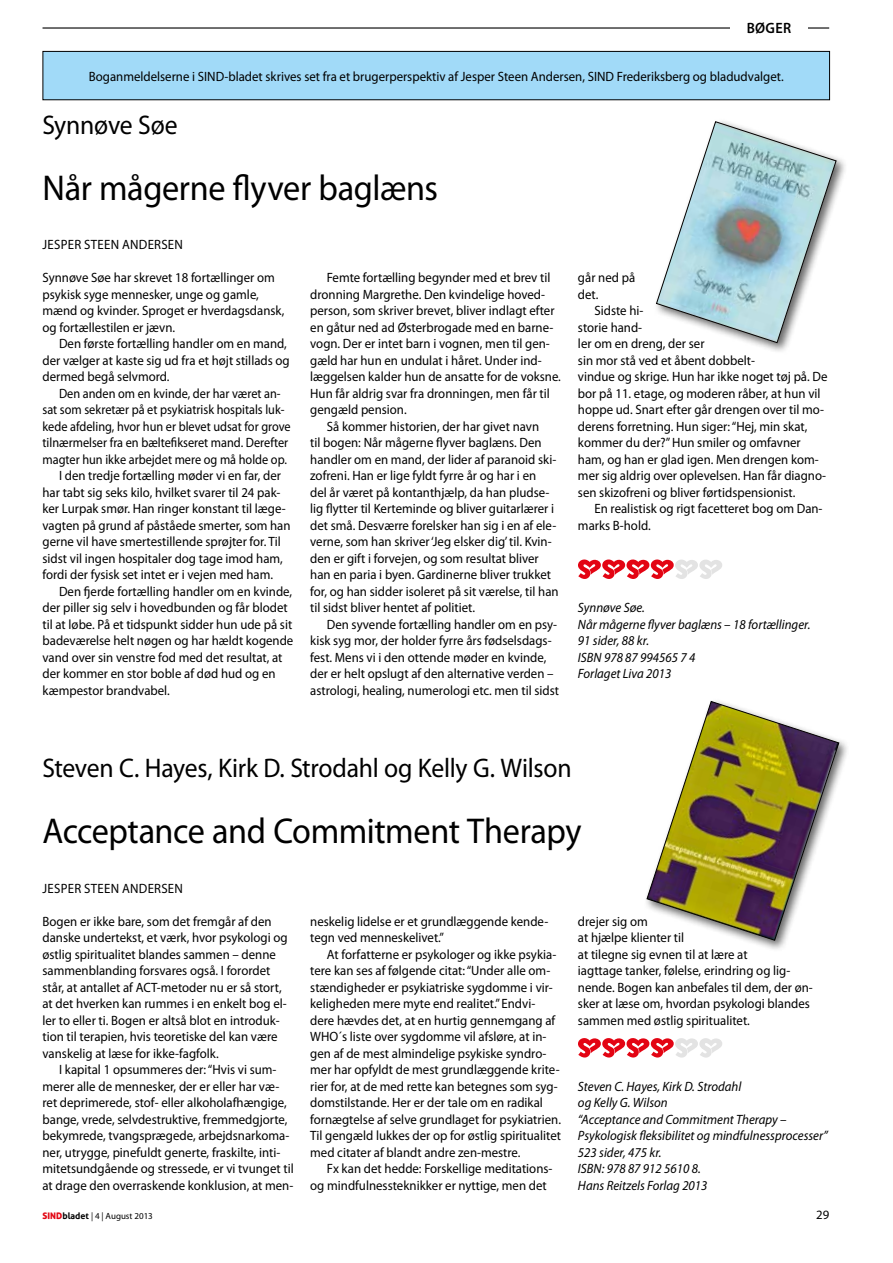
<style>
.page{position:relative;width:893px;height:1263px;background:#fff}
.page>*{position:absolute;margin:0;border:0;box-sizing:border-box;transform-origin:0 0}
.t1{font:36px "Myriad Pro";letter-spacing:-.01em;color:#000;scale:.95 1}
.t2{font:27px "Myriad Pro";letter-spacing:-.01em;color:#000;scale:.95 1}
.t3{font:600 15px "Myriad Pro";letter-spacing:.02em;color:#000;scale:.95 1}
.t4{font:13.5px/16.5px "Myriad Pro";color:#000;scale:.95 1}
.t5{font:italic 13.5px/16.5px "Myriad Pro";color:#000;scale:.95 1}
.t6{font:13.5px "Myriad Pro";color:#000;scale:.91 1}
.t7{font:13.5px "Myriad Pro";letter-spacing:.02em;color:#000;scale:.95 1}
.t8{font:12.75px "Myriad Pro";color:#000}
.t9{font:9px "Myriad Pro";color:#000}
.s1{font-family:"Aller Display";color:#e30613}
.s2{font-family:"Aller";font-weight:700}
</style>
<div class="page">
<hr style="left:43px;top:27px;width:786px;height:2px;background:#000">
<div style="left:730px;top:21px;width:78px;height:16px;background:#fff"></div>
<svg style="left:578px;top:559px;width:144px;height:20px"></svg>
<div style="left:43px;top:51px;width:787px;height:49px;background:#a1daf8"></div>
<div style="left:43px;top:51px;width:787px;height:49px;border:1px solid #000"></div>
<div style="left:653px;top:118px;width:195px;height:237px;background:#000;opacity:.6"></div>
<svg style="left:656px;top:121px;width:181px;height:223px"></svg>
<svg style="left:578px;top:1038px;width:144px;height:20px"></svg>
<div style="left:644px;top:698px;width:206px;height:254px;background:#000;opacity:.6"></div>
<svg style="left:646px;top:701px;width:194px;height:240px"></svg>
<p class="t3" style="left:747px;top:18px;width:48px">BØGER</p>
<p class="t4" style="left:89px;top:68px;width:733px">Boganmeldelserne i SIND-bladet skrives set fra et brugerperspektiv af Jesper Steen Andersen, SIND Frederiksberg og bladudvalget.</p>
<h2 class="t2" style="left:43px;top:108px;width:144px">Synnøve Søe</h2>
<h1 class="t1" style="left:43px;top:165px;width:418px">Når mågerne flyver baglæns</h1>
<p class="t7" style="left:43px;top:236px;width:149px">JESPER STEEN ANDERSEN</p>
<p class="t4" style="left:43px;top:269px;width:256px">Synnøve Søe har skrevet 18 fortællinger om psykisk syge mennesker, unge og gamle, mænd og kvinder. Sproget er hverdagsdansk, og fortællestilen er jævn.</p>
<p class="t4" style="left:43px;top:335px;width:262px;text-indent:17px">Den første fortælling handler om en mand, der vælger at kaste sig ud fra et højt stillads og dermed begå selvmord.</p>
<p class="t6" style="left:59px;top:385px;width:245px">Den anden om en kvinde, der har været an-</p>
<p class="t6" style="left:43px;top:401px;width:267px">sat som sekretær på et psykiatrisk hospitals luk-</p>
<p class="t6" style="left:43px;top:418px;width:274px">kede afdeling, hvor hun er blevet udsat for grove</p>
<p class="t6" style="left:43px;top:434px;width:272px">tilnærmelser fra en bæltefikseret mand. Derefter</p>
<p class="t6" style="left:43px;top:451px;width:270px">magter hun ikke arbejdet mere og må holde op.</p>
<p class="t4" style="left:59px;top:467px;width:235px">I den tredje fortælling møder vi en far, der</p>
<p class="t4" style="left:43px;top:484px;width:252px">har tabt sig seks kilo, hvilket svarer til 24 pak-</p>
<p class="t4" style="left:43px;top:500px;width:258px">ker Lurpak smør. Han ringer konstant til læge-</p>
<p class="t4" style="left:43px;top:517px;width:263px">vagten på grund af påståede smerter, som han</p>
<p class="t4" style="left:43px;top:533px;width:252px">gerne vil have smertestillende sprøjter for. Til</p>
<p class="t4" style="left:43px;top:550px;width:255px">sidst vil ingen hospitaler dog tage imod ham,</p>
<p class="t4" style="left:43px;top:566px;width:244px">fordi der fysisk set intet er i vejen med ham.</p>
<p class="t4" style="left:59px;top:583px;width:247px">Den fjerde fortælling handler om en kvinde,</p>
<p class="t4" style="left:43px;top:599px;width:260px">der piller sig selv i hovedbunden og får blodet</p>
<p class="t4" style="left:43px;top:616px;width:264px">til at løbe. På et tidspunkt sidder hun ude på sit</p>
<p class="t4" style="left:43px;top:632px;width:266px">badeværelse helt nøgen og har hældt kogende</p>
<p class="t4" style="left:43px;top:649px;width:254px">vand over sin venstre fod med det resultat, at</p>
<p class="t4" style="left:43px;top:665px;width:247px">der kommer en stor boble af død hud og en</p>
<p class="t4" style="left:43px;top:682px;width:136px">kæmpestor brandvabel.</p>
<p class="t4" style="left:327px;top:269px;width:237px">Femte fortælling begynder med et brev til</p>
<p class="t4" style="left:310px;top:285px;width:249px">dronning Margrethe. Den kvindelige hoved-</p>
<p class="t4" style="left:310px;top:302px;width:259px">person, som skriver brevet, bliver indlagt efter</p>
<p class="t4" style="left:310px;top:319px;width:257px">en gåtur ned ad Østerbrogade med en barne-</p>
<p class="t4" style="left:310px;top:335px;width:254px">vogn. Der er intet barn i vognen, men til gen-</p>
<p class="t4" style="left:310px;top:352px;width:245px">gæld har hun en undulat i håret. Under ind-</p>
<p class="t4" style="left:310px;top:368px;width:265px">læggelsen kalder hun de ansatte for de voksne.</p>
<p class="t4" style="left:310px;top:385px;width:254px">Hun får aldrig svar fra dronningen, men får til</p>
<p class="t4" style="left:310px;top:401px;width:103px">gengæld pension.</p>
<p class="t4" style="left:327px;top:418px;width:225px">Så kommer historien, der har givet navn</p>
<p class="t4" style="left:310px;top:434px;width:245px">til bogen: Når mågerne flyver baglæns. Den</p>
<p class="t4" style="left:310px;top:451px;width:261px">handler om en mand, der lider af paranoid ski-</p>
<p class="t4" style="left:310px;top:467px;width:239px">zofreni. Han er lige fyldt fyrre år og har i en</p>
<p class="t4" style="left:310px;top:484px;width:253px">del år været på kontanthjælp, da han pludse-</p>
<p class="t4" style="left:310px;top:500px;width:258px">lig flytter til Kerteminde og bliver guitarlærer i</p>
<p class="t4" style="left:310px;top:517px;width:260px">det små. Desværre forelsker han sig i en af ele-</p>
<p class="t4" style="left:310px;top:533px;width:256px">verne, som han skriver ‘Jeg elsker dig’ til. Kvin-</p>
<p class="t4" style="left:310px;top:550px;width:242px">den er gift i forvejen, og som resultat bliver</p>
<p class="t4" style="left:310px;top:566px;width:255px">han en paria i byen. Gardinerne bliver trukket</p>
<p class="t4" style="left:310px;top:583px;width:263px">for, og han sidder isoleret på sit værelse, til han</p>
<p class="t4" style="left:310px;top:599px;width:175px">til sidst bliver hentet af politiet.</p>
<p class="t4" style="left:327px;top:616px;width:244px">Den syvende fortælling handler om en psy-</p>
<p class="t4" style="left:310px;top:632px;width:256px">kisk syg mor, der holder fyrre års fødselsdags-</p>
<p class="t4" style="left:310px;top:649px;width:250px">fest. Mens vi i den ottende møder en kvinde,</p>
<p class="t4" style="left:310px;top:665px;width:258px">der er helt opslugt af den alternative verden –</p>
<p class="t4" style="left:310px;top:682px;width:263px">astrologi, healing, numerologi etc. men til sidst</p>
<p class="t4" style="left:578px;top:269px;width:62px">går ned på det.</p>
<p class="t4" style="left:578px;top:302px;width:264px;text-indent:17px">Sidste hi-<br>storie hand-<br>ler om en dreng, der ser<br>sin mor stå ved et åbent dobbelt-<br>vindue og skrige. Hun har ikke noget tøj på. De bor på 11. etage, og moderen råber, at hun vil hoppe ud. Snart efter går drengen over til mo&shy;derens forretning. Hun siger: “Hej, min skat, kommer du der?” Hun smiler og omfavner ham, og han er glad igen. Men drengen kom&shy;mer sig aldrig over oplevelsen. Han får diagno&shy;sen skizofreni og bliver førtidspensionist.</p>
<p class="t4" style="left:578px;top:500px;width:259px;text-indent:17px">En realistisk og rigt facetteret bog om Dan&shy;marks B-hold.</p>
<p class="t5" style="left:578px;top:599px;width:246px">Synnøve Søe.<br>Når mågerne flyver baglæns – 18 fortællinger.<br>91 sider, 88 kr.<br>ISBN 978 87 994565 7 4<br>Forlaget Liva 2013</p>
<h2 class="t2" style="left:43px;top:751px;width:558px">Steven C. Hayes, Kirk D. Strodahl og Kelly G. Wilson</h2>
<h1 class="t1" style="left:43px;top:809px;width:569px">Acceptance and Commitment Therapy</h1>
<p class="t7" style="left:43px;top:880px;width:149px">JESPER STEEN ANDERSEN</p>
<p class="t4" style="left:43px;top:913px;width:260px">Bogen er ikke bare, som det fremgår af den danske undertekst, et værk, hvor psykologi og østlig spiritualitet blandes sammen – denne sammenblanding forsvares også. I forordet står, at antallet af ACT-metoder nu er så stort, at det hverken kan rummes i en enkelt bog el&shy;ler to eller ti. Bogen er altså blot en introduk&shy;tion til terapien, hvis teoretiske del kan være vanskelig at læse for ikke-fagfolk.</p>
<p class="t4" style="left:43px;top:1061px;width:266px;text-indent:17px">I kapital 1 opsummeres der: “Hvis vi sum&shy;merer alle de mennesker, der er eller har væ&shy;ret deprimerede, stof- eller alkoholafhængige, bange, vrede, selvdestruktive, fremmedgjorte, bekymrede, tvangsprægede, arbejdsnarkoma&shy;ner, utrygge, pinefuldt generte, fraskilte, inti&shy;mitetsundgående og stressede, er vi tvunget til at drage den overraskende konklusion, at men-</p>
<p class="t4" style="left:578px;top:913px;width:249px">drejer sig om<br>at hjælpe klienter til<br>at tilegne sig evnen til at lære at<br>iagttage tanker, følelse, erindring og lig&shy;nende. Bogen kan anbefales til dem, der øn&shy;sker at læse om, hvordan psykologi blandes sammen med østlig spiritualitet.</p>
<p class="t4" style="left:310px;top:913px;width:252px">neskelig lidelse er et grundlæggende kende&shy;tegn ved menneskelivet.”</p>
<p class="t4" style="left:310px;top:946px;width:265px;text-indent:17px">At forfatterne er psykologer og ikke psykia&shy;tere kan ses af følgende citat: “Under alle om&shy;stændigheder er psykiatriske sygdomme i vir&shy;keligheden mere myte end realitet.” Endvi&shy;dere hævdes det, at en hurtig gennemgang af WHO´s liste over sygdomme vil afsløre, at in&shy;gen af de mest almindelige psykiske syndro&shy;mer har opfyldt de mest grundlæggende krite&shy;rier for, at de med rette kan betegnes som syg&shy;domstilstande. Her er der tale om en radikal fornægtelse af selve grundlaget for psykiatrien.<br>Til gengæld lukkes der op for østlig spiritualitet med citater af blandt andre zen-mestre.</p>
<p class="t4" style="left:310px;top:1160px;width:256px;text-indent:17px">Fx kan det hedde: Forskellige meditations&shy;og mindfulnessteknikker er nyttige, men det</p>
<p class="t5" style="left:578px;top:1078px;width:265px">Steven C. Hayes, Kirk D. Strodahl<br>og Kelly G. Wilson<br>“Acceptance and Commitment Therapy –<br>Psykologisk fleksibilitet og mindfulnessprocesser”<br>523 sider, 475 kr.<br>ISBN: 978 87 912 5610 8.<br>Hans Reitzels Forlag 2013</p>
<p class="t9" style="left:43px;top:1210px;width:112px"><span class="s1">SIND</span><span class="s2">bladet</span> | 4 | August 2013</p>
<p class="t8" style="left:816px;top:1207px;width:15px">29</p>
</div>
